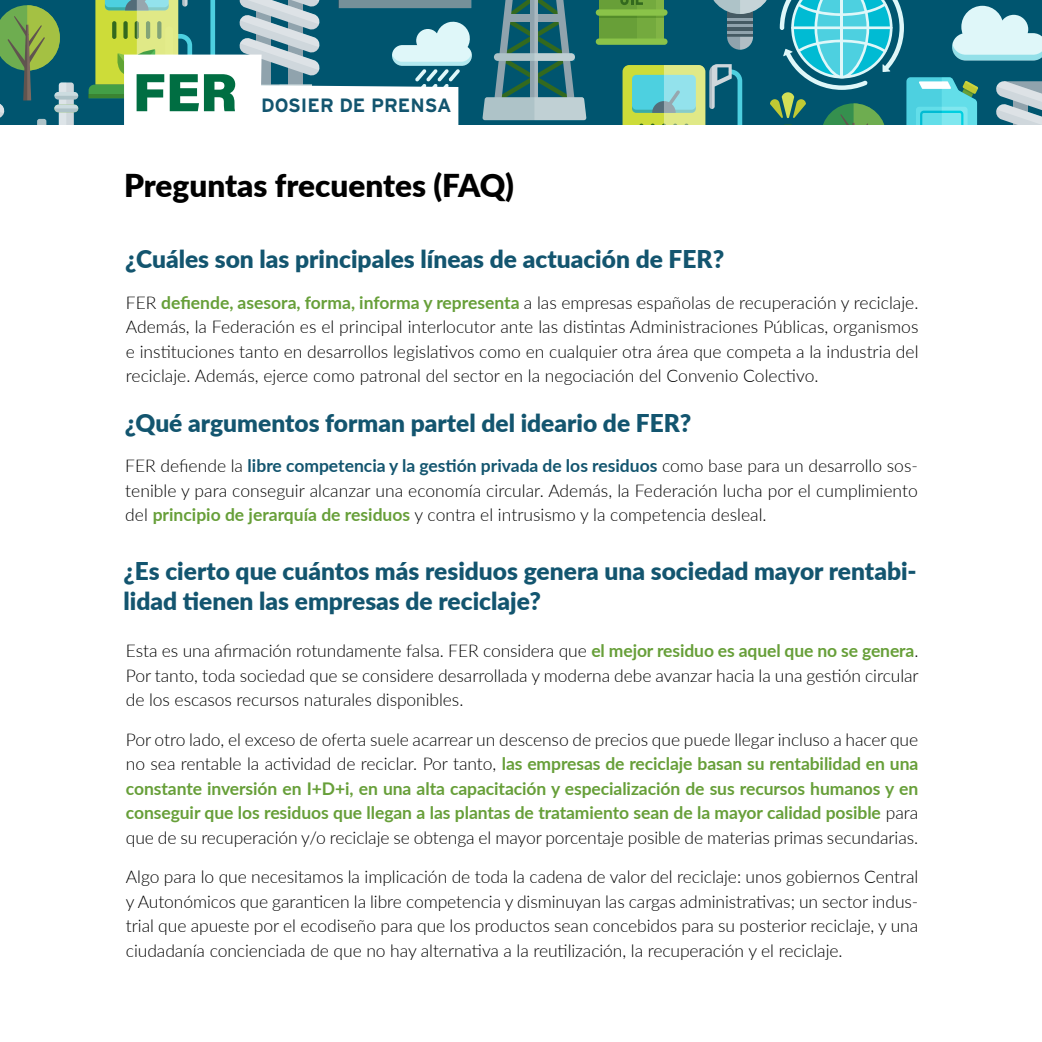
<style>
.page{position:relative;width:1042px;height:1042px;background:#fff}
.page>*{position:absolute;margin:0;border:0;box-sizing:border-box;transform-origin:0 0}
.t1{font:900 31.5px "Lato";color:#000}
.t2{font:900 24.5px/29.4px "Lato";color:#13556f}
.t3{font:700 19.25px "Interstate";color:#13556f}
.t4{font:300 17.5px/24.5px "Lato";letter-spacing:-.005em;color:#000;text-align:justify}
.s1{font-weight:700;color:#679f39}
.s2{font-weight:700;color:#13556f}
</style>
<div class="page">
<div style="left:0;top:0;width:1042px;height:124px;background:#00556f"></div>
<svg style="left:482px;top:0;width:104px;height:120px"></svg>
<div style="left:599px;top:0;width:65px;height:41px;background:#689f38"></div>
<div style="left:599px;top:12px;width:65px;height:6px;background:#548c2a"></div>
<div style="left:596px;top:9px;width:71px;height:7px;background:#8ac349;border-radius:3px"></div>
<div style="left:596px;top:38px;width:71px;height:7px;background:#8ac349;border-radius:3px"></div>
<svg style="left:620px;top:0;width:422px;height:125px"></svg>
<svg style="left:0;top:5px;width:78px;height:119px"></svg>
<svg style="left:89px;top:0;width:383px;height:125px"></svg>
<p class="t3" style="left:261px;top:94px;width:192px">DOSIER DE PRENSA</p>
<h1 class="t1" style="left:124px;top:162px;width:391px">Preguntas frecuentes (FAQ)</h1>
<h2 class="t2" style="left:125px;top:244px;width:600px">¿Cuáles son las principales líneas de actuación de FER?</h2>
<p class="t4" style="left:126px;top:289px;width:794px">FER <span class="s1">defiende, asesora, forma, informa y representa</span> a las empresas españolas de recuperación y reciclaje.<br>Además, la Federación es el principal interlocutor ante las distintas Administraciones Públicas, organismos e instituciones tanto en desarrollos legislativos como en cualquier otra área que competa a la industria del reciclaje. Además, ejerce como patronal del sector en la negociación del Convenio Colectivo.</p>
<h2 class="t2" style="left:125px;top:407px;width:568px">¿Qué argumentos forman partel del ideario de FER?</h2>
<p class="t4" style="left:125px;top:453px;width:794px">FER defiende la <span class="s2">libre competencia y la gestión privada de los residuos</span> como base para un desarrollo sos&shy;tenible y para conseguir alcanzar una economía circular. Además, la Federación lucha por el cumplimiento del <span class="s1">principio de jerarquía de residuos</span> y contra el intrusismo y la competencia desleal.</p>
<h2 class="t2" style="left:123px;top:556px;width:795px">¿Es cierto que cuántos más residuos genera una sociedad mayor rentabi&shy;lidad tienen las empresas de reciclaje?</h2>
<p class="t4" style="left:126px;top:638px;width:794px">Esta es una afirmación rotundamente falsa. FER considera que <span class="s1">el mejor residuo es aquel que no se genera</span>.<br>Por tanto, toda sociedad que se considere desarrollada y moderna debe avanzar hacia la una gestión circular de los escasos recursos naturales disponibles.</p>
<p class="t4" style="left:126px;top:726px;width:794px">Por otro lado, el exceso de oferta suele acarrear un descenso de precios que puede llegar incluso a hacer que no sea rentable la actividad de reciclar. Por tanto, <span class="s1">las empresas de reciclaje basan su rentabilidad en una constante inversión en I+D+i, en una alta capacitación y especialización de sus recursos humanos y en conseguir que los residuos que llegan a las plantas de tratamiento sean de la mayor calidad posible</span> para que de su recuperación y/o reciclaje se obtenga el mayor porcentaje posible de materias primas secundarias.</p>
<p class="t4" style="left:126px;top:864px;width:794px">Algo para lo que necesitamos la implicación de toda la cadena de valor del reciclaje: unos gobiernos Central y Autonómicos que garanticen la libre competencia y disminuyan las cargas administrativas; un sector indus&shy;trial que apueste por el ecodiseño para que los productos sean concebidos para su posterior reciclaje, y una ciudadanía concienciada de que no hay alternativa a la reutilización, la recuperación y el reciclaje.</p>
</div>
